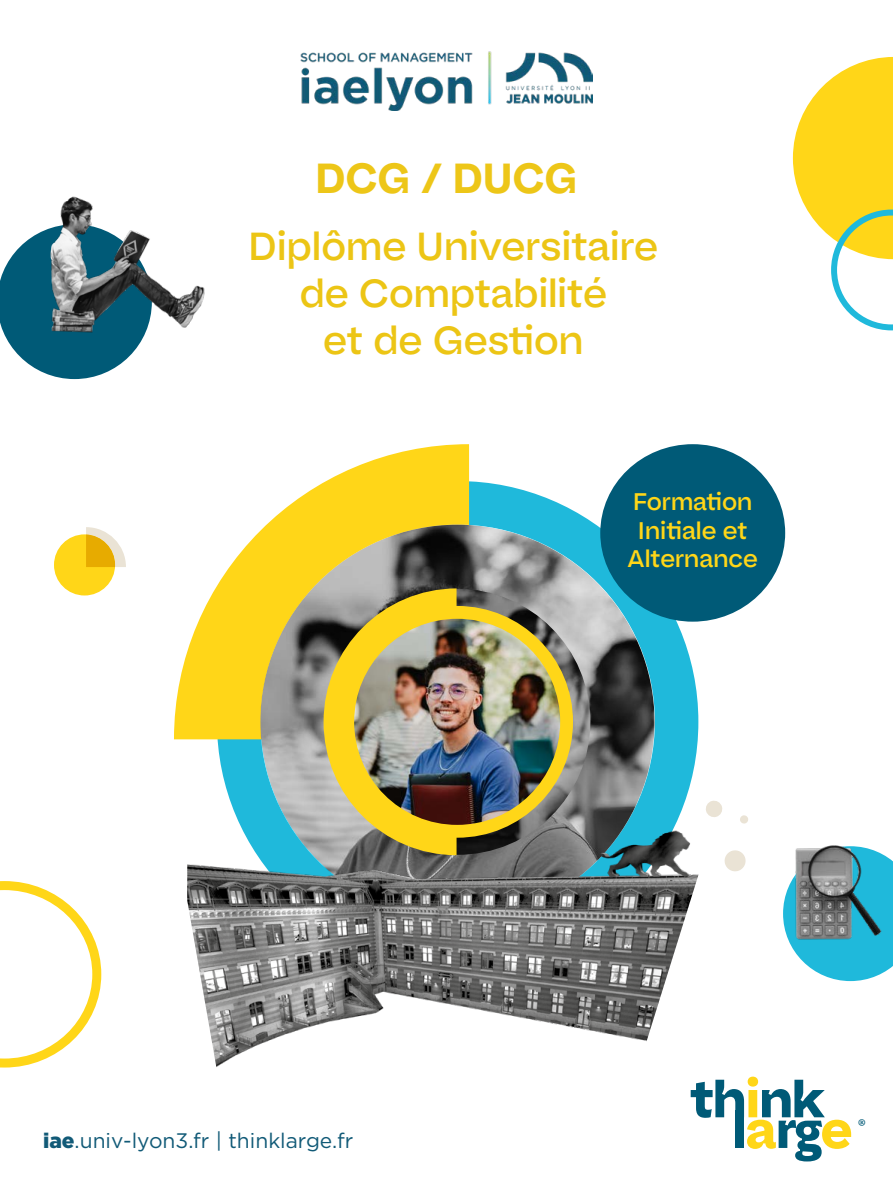
<style>
.page{position:relative;width:893px;height:1191px;background:#fff}
.page>*{position:absolute;margin:0;border:0;box-sizing:border-box;transform-origin:0 0}
.t1{font:700 51.45px "Bauziet Norm Extra";letter-spacing:-.02em;color:#005a77}
.t2{font:42px "Bauziet Norm Bold";color:#edc618}
.t3{font:39px/46.8px "Bauziet Norm Medium";color:#ecc515;text-align:center}
.t4{font:24px/28.8px "Bauziet Norm Medium";color:#ffd618;text-align:center}
.t5{font:21px "Gotham";color:#115a77}
.s1{font-weight:900}
.s2{color:#ffd618}
</style>
<div class="page">
<svg style="left:0;top:238px;width:140px;height:141px"></svg>
<img style="left:301px;top:51px;width:291px;height:60px">
<div style="left:217px;top:481px;width:481px;height:481px;background:#1fb9db;border-radius:50%"></div>
<svg style="left:174px;top:444px;width:295px;height:295px;fill:#ffd618"></svg>
<img style="left:260px;top:524px;width:394px;height:293px">
<img style="left:457px;top:589px;width:133px;height:228px">
<div style="left:341px;top:606px;width:232px;height:231px;background:#ffd618;border-radius:50%"></div>
<svg style="left:324px;top:588px;width:133px;height:229px"></svg>
<img style="left:354px;top:619px;width:206px;height:206px;border-radius:103px">
<img style="left:187px;top:817px;width:512px;height:250px">
<div style="left:600px;top:444px;width:185px;height:177px;background:#005a77;border-radius:50%"></div>
<svg style="left:791px;top:856px;width:102px;height:125px"></svg>
<img style="left:600px;top:828px;width:92px;height:50px">
<svg style="left:0;top:881px;width:101px;height:186px"></svg>
<svg style="left:740px;top:815px;width:8px;height:9px"></svg>
<svg style="left:706px;top:800px;width:16px;height:17px"></svg>
<svg style="left:724px;top:850px;width:22px;height:22px"></svg>
<svg style="left:793px;top:57px;width:100px;height:273px"></svg>
<div style="left:54px;top:534px;width:61px;height:61px;background:#ffd618;border-radius:50%"></div>
<svg style="left:86px;top:527px;width:40px;height:40px"></svg>
<img style="left:31px;top:196px;width:174px;height:147px">
<img style="left:783px;top:845px;width:103px;height:101px">
<p class="t2" style="left:315px;top:151px;width:264px">DCG / DUCG</p>
<p class="t3" style="left:249px;top:222px;width:411px">Diplôme Universitaire de Comptabilité<br>et de Gestion</p>
<p class="t5" style="left:43px;top:1128px;width:312px"><span class="s1">iae</span>.univ-lyon3.fr | thinklarge.fr</p>
<p class="t4" style="left:628px;top:486px;width:132px">Formation<br>Initiale et<br>Alternance</p>
<h1 class="t1" style="left:690px;top:1064px;width:136px">th<span class="s2">i</span>nk</h1>
<h1 class="t1" style="left:733px;top:1095px;width:135px">l<span class="s2">a</span>rg<span class="s2">e</span> <sup>®</sup></h1>
</div>
